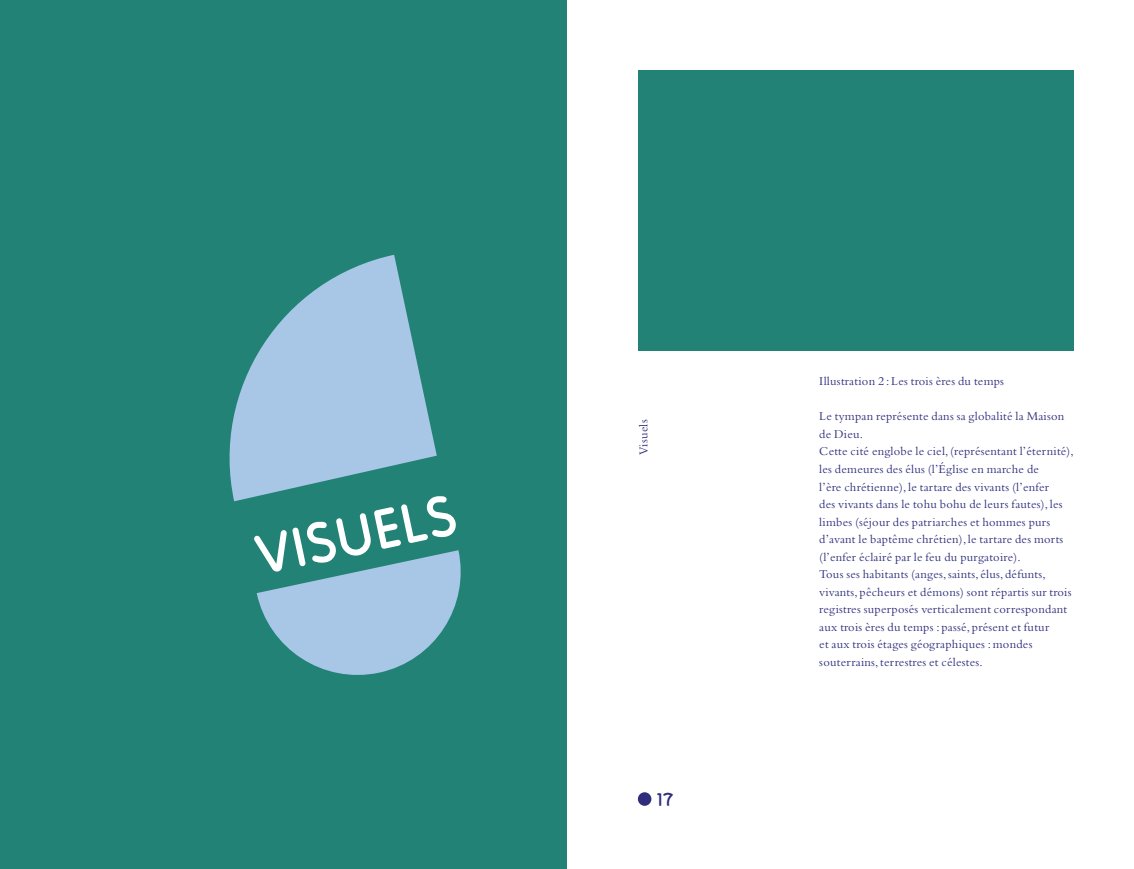
<style>
.page{position:relative;width:1134px;height:869px;background:#fff}
.page>*{position:absolute;margin:0;border:0;box-sizing:border-box;transform-origin:0 0}
.gros_titre_mieu{font:57.5px "ZIGZAG Rounded";color:#fff}
.folio{font:18.75px "ZIGZAG Rounded";color:#2f2e7d}
.texte_labeur{font:12.5px/17.5px "Bembo";letter-spacing:.02em;color:#2f2e7d}
</style>
<div class="page">
<div style="left:0;top:0;width:567px;height:868px;background:#218275"></div>
<svg style="left:257px;top:550px;width:204px;height:125px"></svg>
<svg style="left:229px;top:255px;width:208px;height:246px;fill:#a8c7e6"></svg>
<div style="left:638px;top:791px;width:13px;height:14px;background:#2f2e7d;border-radius:50%"></div>
<div style="left:638px;top:70px;width:436px;height:280px;background:#218275"></div>
<p class="gros_titre_mieu" style="left:249px;top:523px;width:218px;rotate:-12deg">Visuels</p>
<p class="texte_labeur" style="left:634px;top:455px;width:37px;rotate:-90deg">Visuels</p>
<p class="folio" style="left:657px;top:788px;width:17px">17</p>
<p class="texte_labeur" style="left:819px;top:372px;width:186px">Illustration 2 : Les trois ères du temps</p>
<p class="texte_labeur" style="left:819px;top:407px;width:256px">Le tympan représente dans sa globalité la Maison de Dieu.<br>Cette cité englobe le ciel, (représentant l’éternité), les demeures des élus (l’Église en marche de<br>l’ère chrétienne), le tartare des vivants (l’enfer<br>des vivants dans le tohu bohu de leurs fautes), les limbes (séjour des patriarches et hommes purs d’avant le baptême chrétien), le tartare des morts (l’enfer éclairé par le feu du purgatoire).</p>
<p class="texte_labeur" style="left:819px;top:565px;width:254px">Tous ses habitants (anges, saints, élus, défunts, vivants, pêcheurs et démons) sont répartis sur trois registres superposés verticalement correspondant aux trois ères du temps : passé, présent et futur<br>et aux trois étages géographiques : mondes souterrains, terrestres et célestes.</p>
</div>
